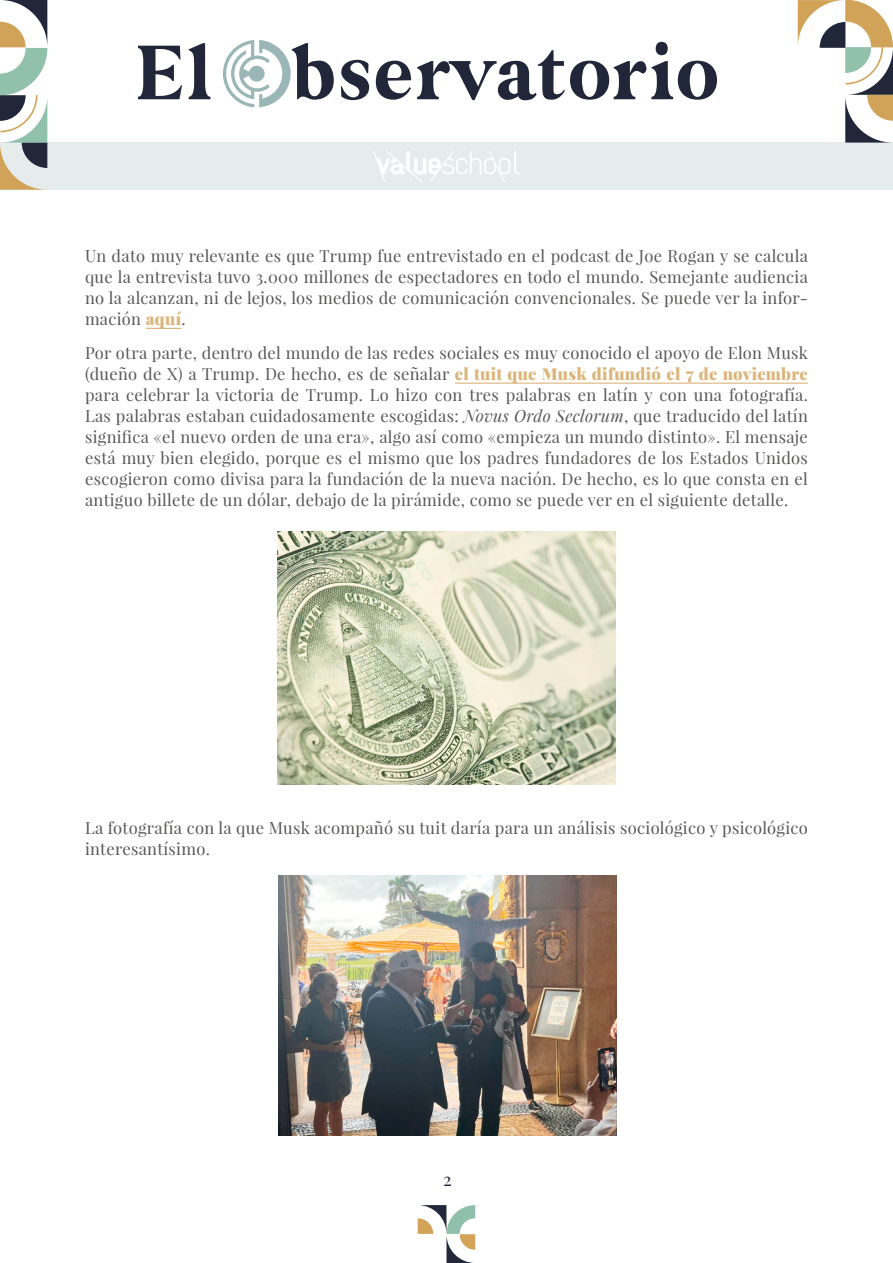
<style>
.page{position:relative;width:893px;height:1263px;background:#fff}
.page>*{position:absolute;margin:0;border:0;box-sizing:border-box;transform-origin:0 0}
.t1{font:85.8px "Glamour Absolute Condensed";letter-spacing:.05em;color:#212739}
.t2{font:18px "Playfair Display";color:#222739}
.Parrafo{font:16.5px/21px "Playfair Display";letter-spacing:.02em;color:#575756;text-align:justify}
.s1{font-weight:900;color:#dbb57a}
.s2{font-style:italic}
</style>
<div class="page">
<div style="left:0;top:142px;width:893px;height:48px;background:#e6ecec"></div>
<svg style="left:798px;top:0;width:95px;height:142px"></svg>
<svg style="left:0;top:0;width:47px;height:190px"></svg>
<svg style="left:223px;top:40px;width:68px;height:67px"></svg>
<svg style="left:418px;top:1205px;width:57px;height:58px"></svg>
<svg style="left:373px;top:151px;width:147px;height:32px"></svg>
<hr style="left:146px;top:328px;width:35px;height:1px;background:#dbb57a">
<hr style="left:455px;top:383px;width:353px;height:1px;background:#dbb57a">
<img style="left:278px;top:531px;width:337px;height:253px">
<img style="left:279px;top:875px;width:337px;height:260px">
<h1 class="t1" style="left:137px;top:20px;width:583px">El bservatorio</h1>
<p class="Parrafo" style="left:85px;top:246px;width:724px">Un dato muy relevante es que Trump fue entrevistado en el podcast de Joe Rogan y se calcula que la entrevista tuvo 3.000 millones de espectadores en todo el mundo. Semejante audiencia no la alcanzan, ni de lejos, los medios de comunicación convencionales. Se puede ver la infor&shy;mación <span class="s1">aquí</span>.</p>
<p class="Parrafo" style="left:85px;top:342px;width:724px">Por otra parte, dentro del mundo de las redes sociales es muy conocido el apoyo de Elon Musk (dueño de X) a Trump. De hecho, es de señalar <span class="s1">el tuit que Musk difundió el 7 de noviembre </span>para celebrar la victoria de Trump. Lo hizo con tres palabras en latín y con una fotografía.<br>Las palabras estaban cuidadosamente escogidas: <span class="s2">Novus Ordo Seclorum</span>, que traducido del latín significa «el nuevo orden de una era», algo así como «empieza un mundo distinto». El mensaje está muy bien elegido, porque es el mismo que los padres fundadores de los Estados Unidos escogieron como divisa para la fundación de la nueva nación. De hecho, es lo que consta en el antiguo billete de un dólar, debajo de la pirámide, como se puede ver en el siguiente detalle.</p>
<p class="Parrafo" style="left:85px;top:817px;width:724px">La fotografía con la que Musk acompañó su tuit daría para un análisis sociológico y psicológico interesantísimo.</p>
<p class="t2" style="left:443px;top:1168px;width:10px">2</p>
</div>
